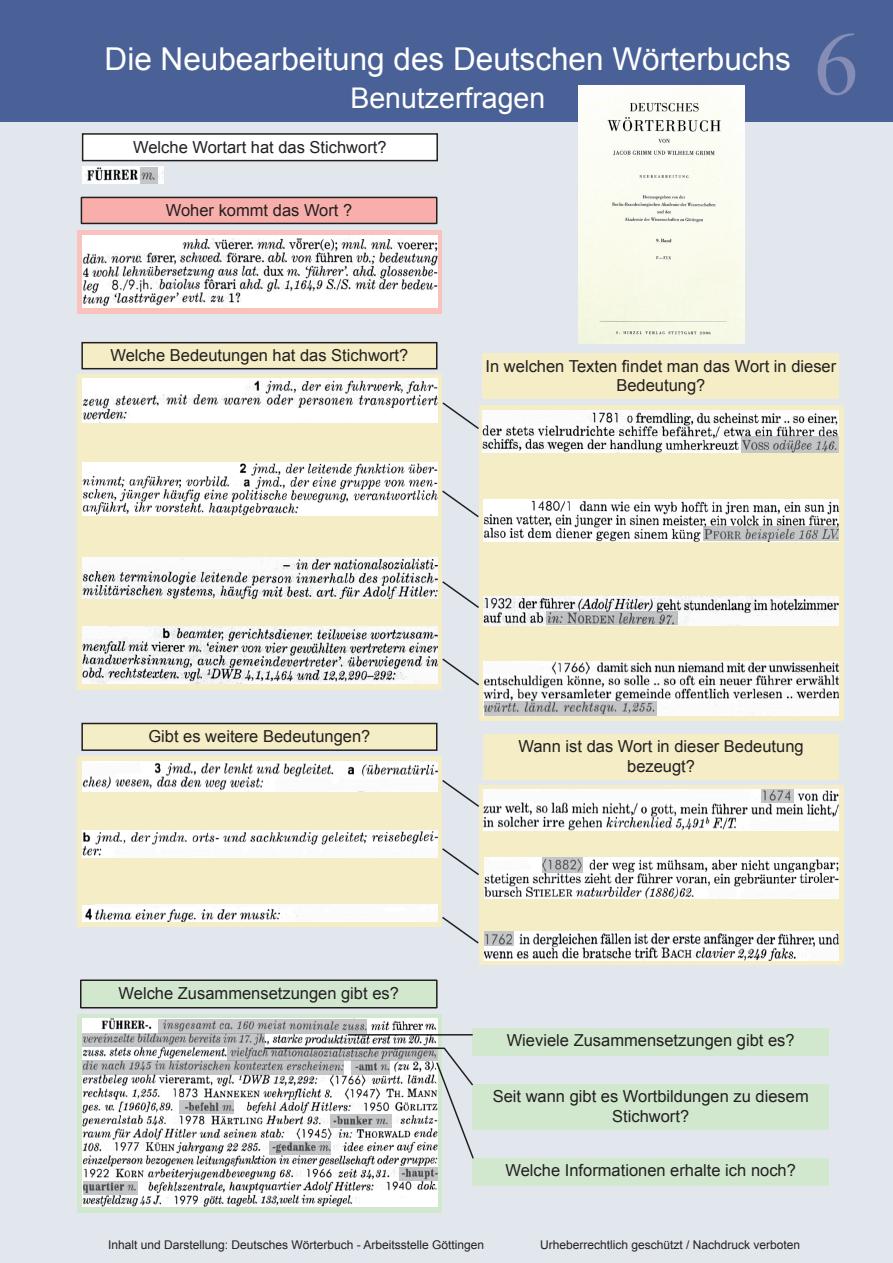
<style>
.page{position:relative;width:893px;height:1263px;background:#fff}
.page>*{position:absolute;margin:0;border:0;box-sizing:border-box;transform-origin:0 0}
.t1{font:90px "Times New Roman";color:#858cb5}
.t2{font:31.5px "Arial";color:#fff}
.t3{font:28.5px "Arial";color:#fff}
.t4{font:16.5px/19.8px "Arial";color:#231f20;text-align:center}
.t5{font:12px "Arial";color:#231f20}
</style>
<div class="page">
<div style="left:0;top:122px;width:893px;height:1141px;background:#e2e7ed"></div>
<div style="left:78px;top:1014px;width:364px;height:198px;background:#d1e8cf"></div>
<div style="left:479px;top:785px;width:364px;height:179px;background:#f4edc6"></div>
<div style="left:479px;top:405px;width:364px;height:316px;background:#f4edc6"></div>
<div style="left:78px;top:756px;width:364px;height:171px;background:#f4edc6"></div>
<div style="left:78px;top:374px;width:364px;height:316px;background:#f4edc6"></div>
<div style="left:78px;top:230px;width:364px;height:84px;background:#fac2bd"></div>
<div style="left:0;top:0;width:893px;height:122px;background:#4a6197"></div>
<div style="left:483px;top:354px;width:356px;height:45px;background:#f4edc6"></div>
<div style="left:81px;top:197px;width:356px;height:26px;background:#f8afab"></div>
<div style="left:81px;top:197px;width:356px;height:27px;border:2px solid #231f20"></div>
<div style="left:83px;top:134px;width:354px;height:27px;background:#fff"></div>
<div style="left:82px;top:133px;width:356px;height:28px;border:2px solid #231f20"></div>
<div style="left:81px;top:980px;width:356px;height:28px;background:#d1e8cf"></div>
<div style="left:80px;top:979px;width:358px;height:29px;border:2px solid #231f20"></div>
<div style="left:82px;top:343px;width:355px;height:26px;background:#f4edc6"></div>
<div style="left:81px;top:342px;width:356px;height:27px;border:2px solid #231f20"></div>
<div style="left:82px;top:723px;width:355px;height:27px;background:#f4edc6"></div>
<div style="left:81px;top:723px;width:356px;height:28px;border:2px solid #231f20"></div>
<div style="left:483px;top:734px;width:356px;height:45px;background:#f4edc6"></div>
<img style="left:83px;top:167px;width:81px;height:17px">
<img style="left:83px;top:235px;width:354px;height:72px">
<img style="left:83px;top:378px;width:354px;height:44px">
<img style="left:483px;top:410px;width:356px;height:42px">
<img style="left:83px;top:462px;width:354px;height:54px">
<img style="left:483px;top:500px;width:356px;height:41px">
<img style="left:83px;top:557px;width:354px;height:41px">
<img style="left:484px;top:597px;width:355px;height:28px">
<img style="left:83px;top:626px;width:354px;height:58px">
<img style="left:484px;top:661px;width:355px;height:55px">
<img style="left:83px;top:761px;width:354px;height:31px">
<img style="left:484px;top:790px;width:355px;height:40px">
<img style="left:83px;top:830px;width:354px;height:28px">
<img style="left:484px;top:857px;width:355px;height:41px">
<img style="left:95px;top:905px;width:342px;height:17px">
<img style="left:484px;top:932px;width:355px;height:28px">
<img style="left:82px;top:1019px;width:356px;height:188px">
<div style="left:473px;top:1028px;width:356px;height:28px;background:#d1e8cf"></div>
<div style="left:473px;top:1084px;width:356px;height:46px;background:#d1e8cf"></div>
<div style="left:473px;top:1158px;width:356px;height:28px;background:#d1e8cf"></div>
<div style="left:83px;top:905px;width:12px;height:17px;background:#fff"></div>
<img style="left:85px;top:908px;width:7px;height:12px">
<hr style="left:348px;top:1034px;width:125px;height:1px;background:#231f20">
<svg style="left:158px;top:1019px;width:209px;height:14px;background:#b1b2b4"></svg>
<svg style="left:82px;top:1033px;width:183px;height:14px;background:#aeafb1"></svg>
<svg style="left:179px;top:1100px;width:55px;height:14px"></svg>
<svg style="left:400px;top:1167px;width:38px;height:14px"></svg>
<svg style="left:83px;top:1181px;width:54px;height:14px"></svg>
<svg style="left:761px;top:790px;width:33px;height:13px"></svg>
<svg style="left:542px;top:857px;width:41px;height:15px"></svg>
<svg style="left:484px;top:932px;width:29px;height:14px"></svg>
<svg style="left:227px;top:1047px;width:37px;height:13px"></svg>
<svg style="left:83px;top:1060px;width:181px;height:15px;background:#b0b1b3"></svg>
<svg style="left:484px;top:701px;width:173px;height:15px;background:#afb1b3"></svg>
<svg style="left:546px;top:612px;width:132px;height:13px;background:#a6a7a9"></svg>
<svg style="left:704px;top:526px;width:135px;height:15px;background:#b0b1b3"></svg>
<svg style="left:741px;top:436px;width:98px;height:17px;background:#afb1b2"></svg>
<svg style="left:140px;top:167px;width:18px;height:17px"></svg>
<svg style="left:442px;top:401px;width:39px;height:30px"></svg>
<svg style="left:442px;top:489px;width:37px;height:30px"></svg>
<svg style="left:442px;top:580px;width:37px;height:29px"></svg>
<svg style="left:442px;top:657px;width:37px;height:30px"></svg>
<svg style="left:442px;top:778px;width:39px;height:30px"></svg>
<svg style="left:442px;top:847px;width:37px;height:30px"></svg>
<svg style="left:440px;top:915px;width:39px;height:30px"></svg>
<img style="left:579px;top:86px;width:165px;height:257px">
<svg style="left:264px;top:1047px;width:211px;height:113px;background:#cacbcd"></svg>
<p class="t2" style="left:105px;top:39px;width:688px">Die Neubearbeitung des Deutschen Wörterbuchs</p>
<p class="t3" style="left:350px;top:79px;width:196px">Benutzerfragen</p>
<p class="t4" style="left:133px;top:137px;width:255px">Welche Wortart hat das Stichwort?</p>
<p class="t4" style="left:166px;top:201px;width:188px">Woher kommt das Wort ?</p>
<p class="t1" style="left:814px;top:4px;width:46px">6</p>
<p class="t4" style="left:111px;top:346px;width:299px">Welche Bedeutungen hat das Stichwort?</p>
<p class="t4" style="left:486px;top:356px;width:352px">In welchen Texten findet man das Wort in dieser<br>Bedeutung?</p>
<p class="t4" style="left:148px;top:727px;width:223px">Gibt es weitere Bedeutungen?</p>
<p class="t4" style="left:119px;top:983px;width:282px">Welche Zusammensetzungen gibt es?</p>
<p class="t4" style="left:518px;top:736px;width:287px">Wann ist das Wort in dieser Bedeutung bezeugt?</p>
<p class="t4" style="left:507px;top:1031px;width:289px">Wieviele Zusammensetzungen gibt es?</p>
<p class="t4" style="left:493px;top:1087px;width:318px">Seit wann gibt es Wortbildungen zu diesem<br>Stichwort?</p>
<p class="t4" style="left:505px;top:1161px;width:292px">Welche Informationen erhalte ich noch?</p>
<p class="t5" style="left:108px;top:1237px;width:378px">Inhalt und Darstellung: Deutsches Wörterbuch - Arbeitsstelle Göttingen</p>
<p class="t5" style="left:540px;top:1237px;width:262px">Urheberrechtlich geschützt / Nachdruck verboten</p>
</div>
